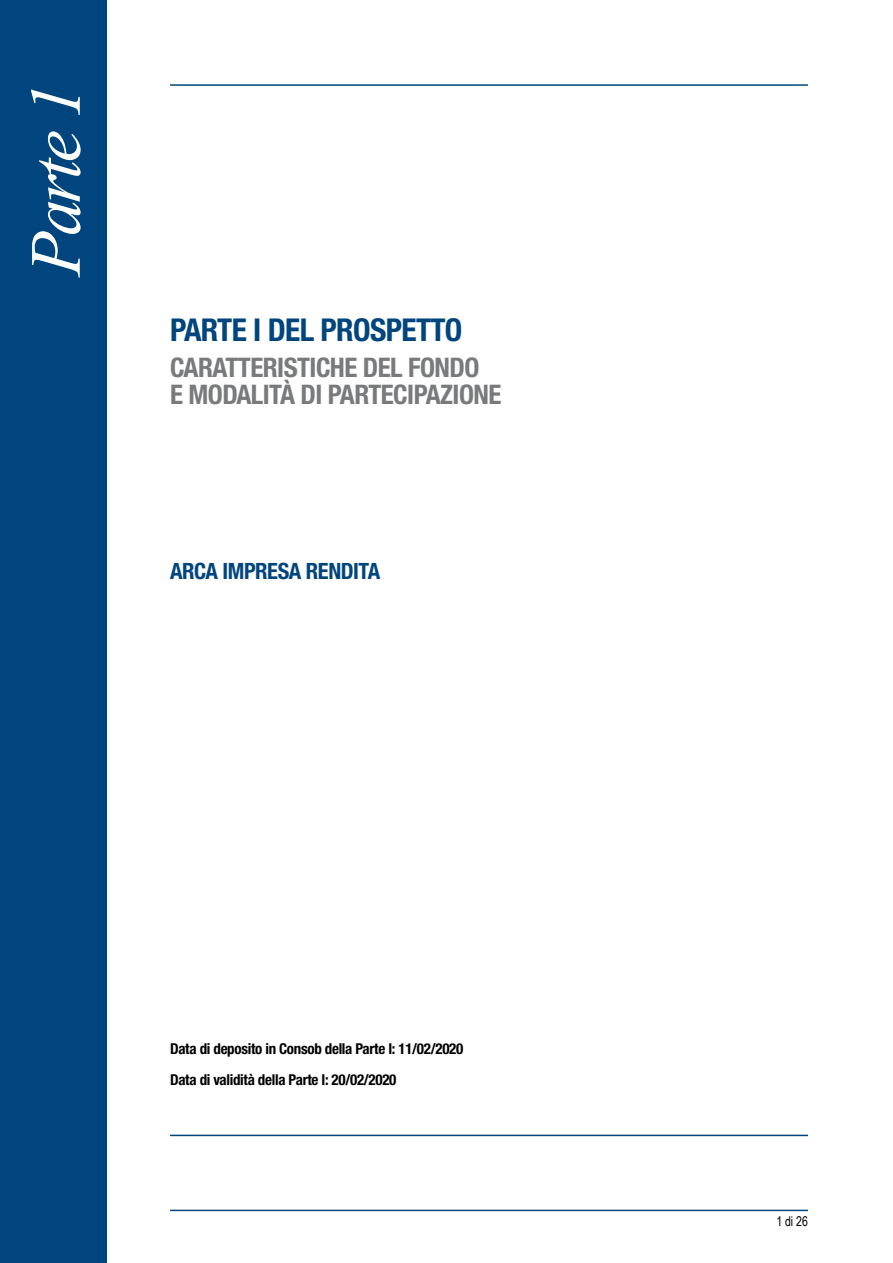
<style>
.page{position:relative;width:893px;height:1263px;background:#fff}
.page>*{position:absolute;margin:0;border:0;box-sizing:border-box;transform-origin:0 0}
.t1{font:italic 72px "Times New Roman";color:#fff}
.t2{font:700 condensed 31.5px "Helvetica Neue LT Std";letter-spacing:-.02em;color:#00457d}
.t3{font:700 condensed 27px/27px "Helvetica Neue LT Std";letter-spacing:-.02em;color:#797a7c}
.t4{font:700 condensed 22.5px "Helvetica Neue LT Std";letter-spacing:-.02em;color:#00457d}
.t5{font:700 condensed 15px/30.8px "Helvetica Neue LT Std";letter-spacing:-.02em;color:#000}
.t6{font:13.5px "Arial Narrow";color:#000;scale:.95 1}
.s1{font-family:"Helvetica Neue"}
</style>
<div class="page">
<hr style="left:170px;top:1135px;width:638px;height:1px;background:#00457d">
<hr style="left:170px;top:1210px;width:638px;height:1px;background:#00457d">
<hr style="left:170px;top:84px;width:638px;height:2px;background:#00457d">
<div style="left:0;top:0;width:106px;height:1263px;background:#00457d"></div>
<h1 class="t1" style="left:6px;top:276px;width:194px;rotate:-90deg">Parte 1</h1>
<h2 class="t2" style="left:170px;top:311px;width:294px">PARTE I DEL PROSPETTO</h2>
<h3 class="t3" style="left:170px;top:353px;width:333px">CARATTERISTICHE DEL FONDO<br>E MODALITÀ DI PARTECIPAZIONE</h3>
<h3 class="t4" style="left:170px;top:557px;width:212px">ARCA IMPRESA RENDITA</h3>
<p class="t5" style="left:170px;top:1033px;width:295px">Data di deposito in Consob della Parte I: 11/02/2020<br>Data di validità della Parte I: <span class="s1">20/02/2020</span></p>
<p class="t6" style="left:776px;top:1211px;width:35px">1 di 26</p>
</div>
